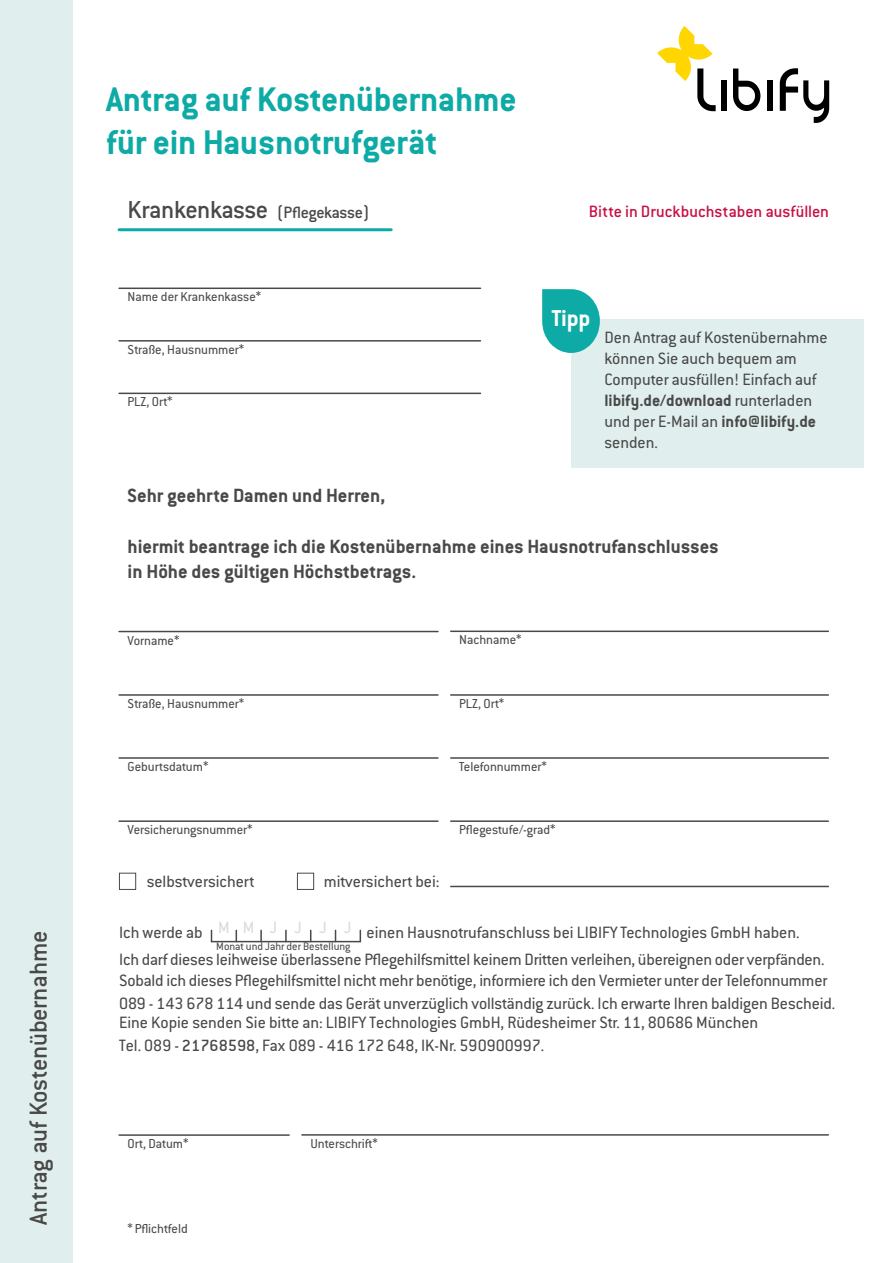
<style>
.page{position:relative;width:893px;height:1263px;background:#fff}
.page>*{position:absolute;margin:0;border:0;box-sizing:border-box;transform-origin:0 0}
.t1{font:700 37.5px/43.5px "Conduit ITC";letter-spacing:-.005em;color:#0eaba6}
.t2{font:500 27px "Conduit ITC";letter-spacing:-.015em;color:#494948}
.t3{font:700 25.2px "Conduit ITC";color:#fff}
.t4{font:700 21px/25.2px "Conduit ITC";color:#494948}
.t5{font:18px/21px "Conduit ITC";color:#494948}
.t6{font:500 18px "Conduit ITC";color:#c71144}
.t7{font:500 18px "Conduit ITC";letter-spacing:-.025em;color:#494948}
.t8{font:18px "Conduit ITC";letter-spacing:.97em;color:#dadada}
.t9{font:14.25px "Conduit ITC";color:#494948}
.t10{font:12px "Conduit ITC";color:#494948}
.s1{font-size:27px}
.s2{font-weight:700}
</style>
<div class="page">
<hr style="left:119px;top:288px;width:361px;height:1px;background:#494948">
<hr style="left:119px;top:340px;width:361px;height:2px;background:#494948">
<hr style="left:119px;top:393px;width:361px;height:1px;background:#494948">
<hr style="left:119px;top:228px;width:272px;height:3px;background:#0eaba6">
<div style="left:0;top:0;width:72px;height:1263px;background:#e0efee"></div>
<div style="left:721px;top:81px;width:6px;height:30px;background:#000"></div>
<svg style="left:733px;top:69px;width:27px;height:42px"></svg>
<div style="left:767px;top:81px;width:6px;height:30px;background:#000"></div>
<svg style="left:657px;top:26px;width:59px;height:85px"></svg>
<svg style="left:780px;top:68px;width:49px;height:55px"></svg>
<hr style="left:119px;top:631px;width:319px;height:1px;background:#494948">
<hr style="left:119px;top:694px;width:319px;height:2px;background:#494948">
<hr style="left:119px;top:757px;width:319px;height:2px;background:#494948">
<hr style="left:119px;top:820px;width:319px;height:2px;background:#494948">
<hr style="left:451px;top:630px;width:377px;height:2px;background:#494948">
<hr style="left:451px;top:694px;width:377px;height:2px;background:#494948">
<hr style="left:451px;top:757px;width:377px;height:2px;background:#494948">
<hr style="left:451px;top:820px;width:377px;height:2px;background:#494948">
<div style="left:119px;top:873px;width:17px;height:17px;border:1px solid #494948"></div>
<div style="left:297px;top:873px;width:17px;height:17px;border:1px solid #494948"></div>
<hr style="left:451px;top:886px;width:377px;height:1px;background:#494948">
<hr style="left:211px;top:941px;width:149px;height:1px;background:#494948">
<hr style="left:119px;top:1134px;width:170px;height:2px;background:#494948">
<hr style="left:302px;top:1134px;width:526px;height:2px;background:#494948">
<svg style="left:260px;top:930px;width:2px;height:11px"></svg>
<svg style="left:285px;top:930px;width:2px;height:11px"></svg>
<div style="left:571px;top:319px;width:292px;height:149px;background:#e0efee"></div>
<svg style="left:542px;top:289px;width:58px;height:64px"></svg>
<h2 class="t2" style="left:23px;top:1225px;width:295px;rotate:-90deg">Antrag auf Kostenübernahme</h2>
<h1 class="t1" style="left:106px;top:77px;width:412px">Antrag auf Kostenübernahme für ein Hausnotrufgerät</h1>
<p class="t7" style="left:128px;top:202px;width:243px"><span class="s1">Krankenkasse</span> (Pflegekasse)</p>
<p class="t9" style="left:128px;top:288px;width:135px">Name der Krankenkasse*</p>
<p class="t9" style="left:128px;top:341px;width:118px">Straße, Hausnummer*</p>
<p class="t9" style="left:128px;top:393px;width:47px">PLZ, Ort*</p>
<p class="t6" style="left:589px;top:201px;width:242px">Bitte in Druckbuchstaben ausfüllen</p>
<h3 class="t3" style="left:551px;top:303px;width:41px">Tipp</h3>
<p class="t5" style="left:604px;top:326px;width:225px">Den Antrag auf Kostenübernahme können Sie auch bequem am<br>Computer ausfüllen! Einfach auf <span class="s2">libify.de/download</span> runterladen und per E-Mail an <span class="s2">info@libify.de </span>senden.</p>
<p class="t4" style="left:128px;top:483px;width:259px">Sehr geehrte Damen und Herren,</p>
<p class="t4" style="left:128px;top:533px;width:593px">hiermit beantrage ich die Kostenübernahme eines Hausnotrufanschlusses in Höhe des gültigen Höchstbetrags.</p>
<p class="t9" style="left:128px;top:632px;width:53px">Vorname*</p>
<p class="t9" style="left:459px;top:631px;width:64px">Nachname*</p>
<p class="t9" style="left:128px;top:695px;width:118px">Straße, Hausnummer*</p>
<p class="t9" style="left:459px;top:695px;width:47px">PLZ, Ort*</p>
<p class="t9" style="left:128px;top:758px;width:82px">Geburtsdatum*</p>
<p class="t9" style="left:459px;top:758px;width:89px">Telefonnummer*</p>
<p class="t9" style="left:128px;top:821px;width:126px">Versicherungsnummer*</p>
<p class="t9" style="left:459px;top:821px;width:98px">Pflegestufe/-grad*</p>
<p class="t5" style="left:147px;top:870px;width:109px">selbstversichert</p>
<p class="t5" style="left:324px;top:870px;width:117px">mitversichert bei:</p>
<p class="t5" style="left:119px;top:921px;width:85px">Ich werde ab</p>
<p class="t8" style="left:218px;top:917px;width:135px">MMJJJJ</p>
<p class="t5" style="left:119px;top:918px;width:707px;line-height:27px;text-indent:248px">einen Hausnotrufanschluss bei LIBIFY Technologies GmbH haben.<br>Ich darf dieses leihweise überlassene Pflegehilfsmittel keinem Dritten verleihen, übereignen oder verpfänden.</p>
<p class="t5" style="left:119px;top:968px;width:718px;line-height:23px">Sobald ich dieses Pflegehilfsmittel nicht mehr benötige, informiere ich den Vermieter unter der Telefonnummer<br>089 - 143 678 114 und sende das Gerät unverzüglich vollständig zurück. Ich erwarte Ihren baldigen Bescheid.</p>
<p class="t5" style="left:119px;top:1010px;width:641px;line-height:23px">Eine Kopie senden Sie bitte an: LIBIFY Technologies GmbH, Rüdesheimer Str. 11, 80686 München<br>Tel. 089 - 21768598, Fax 089 - 416 172 648, IK-Nr. 590900997.</p>
<p class="t10" style="left:216px;top:939px;width:136px">Monat und Jahr der Bestellung</p>
<p class="t9" style="left:128px;top:1135px;width:62px">Ort, Datum*</p>
<p class="t9" style="left:310px;top:1135px;width:69px">Unterschrift*</p>
<p class="t9" style="left:128px;top:1220px;width:62px">* Pflichtfeld</p>
</div>
